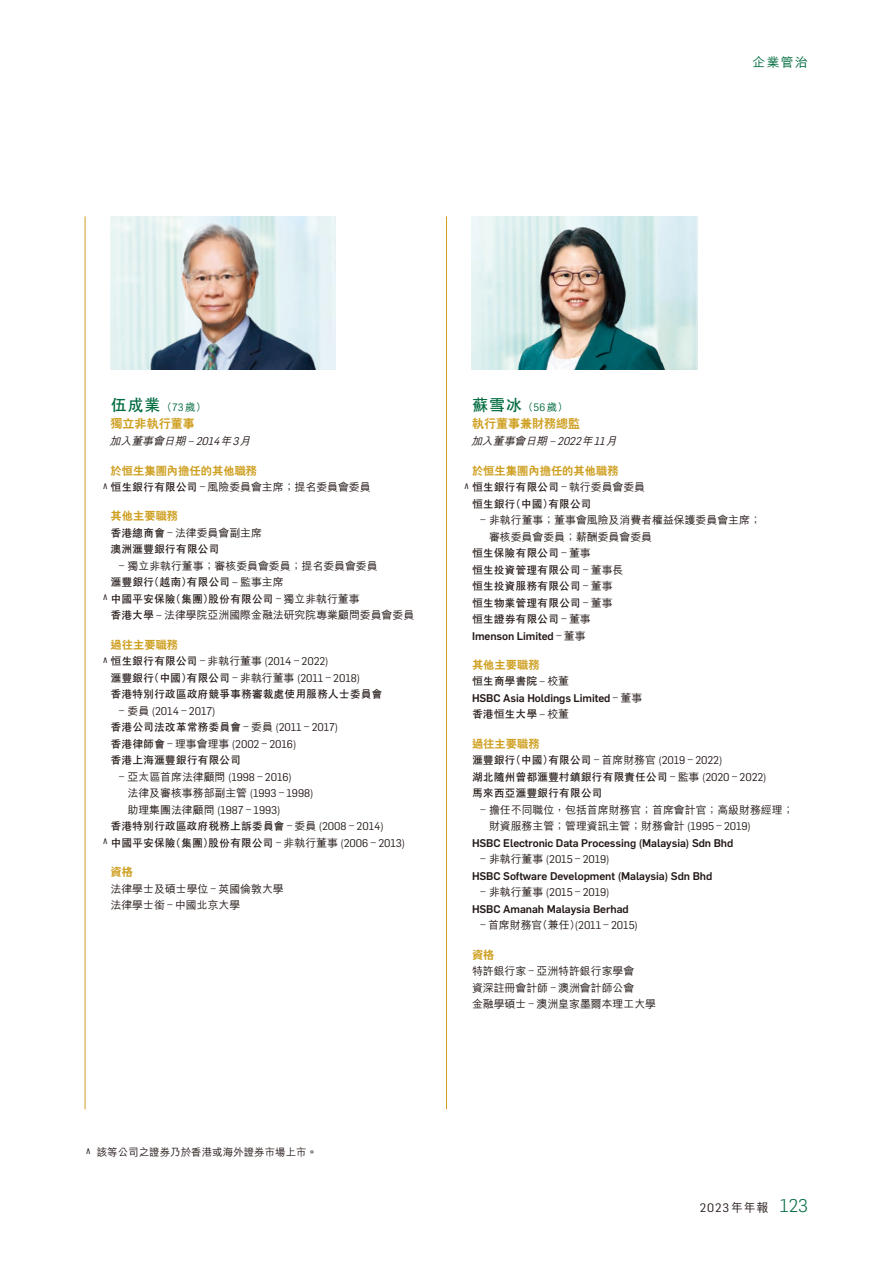
<style>
.page{position:relative;width:893px;height:1263px;background:#fff}
.page>*{position:absolute;margin:0;border:0;box-sizing:border-box;transform-origin:0 0}
.t1{font:700 16.5px "C Hei 2 HK";letter-spacing:.02em;color:#006b3f}
.t2{font:500 12.75px "M Hei HK";color:#006b3f}
.t3{font:800 12px "C Hei 2 HK";letter-spacing:.005em;color:#ce9f20}
.t4{font:12px "Flama";color:#231916}
.t5{font:800 11.25px "C Hei 2 HK";letter-spacing:.005em;color:#ce9f20}
.t6{font:700 10.95px/16.5px "C Hei 2 HK";letter-spacing:-.005em;color:#231916}
.t7{font:500 10.95px/16.5px "M Hei HK";letter-spacing:-.005em;color:#231916}
.t8{font:500 10.95px/16.5px "Flama";letter-spacing:-.005em;color:#231916}
.t9{font:10.95px "Flama";letter-spacing:-.005em;color:#231916}
.t10{font:italic 500 10.95px "M Hei HK";color:#231916}
.t11{font:500 10.5px "M Hei HK";color:#231916}
.s1{font-family:"M Hei HK";font-weight:500;font-size:10.5px}
.s2{font-family:"Flama";font-weight:400;font-size:10.5px}
.s3{font-family:"Flama";font-weight:400}
.s4{font-family:"Flama";font-weight:400;font-size:12.75px}
.s5{font-family:"C Hei 2 HK";font-weight:700}
.s6{font-family:"M Hei HK";font-weight:500}
.s7{font-size:12.75px}
.s8{font-weight:400}
.s9{font-family:"M Hei HK"}
.s10{font-weight:300;font-size:18px;color:#006b3f}
</style>
<div class="page">
<hr style="left:85px;top:216px;width:1px;height:893px;background:#ce9f20">
<hr style="left:446px;top:216px;width:1px;height:893px;background:#ce9f20">
<img style="left:111px;top:216px;width:225px;height:153px">
<img style="left:472px;top:216px;width:225px;height:153px">
<p class="t2" style="left:752px;top:53px;width:57px">企業管治</p>
<h1 class="t1" style="left:111px;top:397px;width:97px">伍成業<span class="s1">（</span><span class="s2">73</span><span class="s1">歲）</span></h1>
<p class="t3" style="left:111px;top:418px;width:86px">獨立非執行董事</p>
<p class="t10" style="left:110px;top:433px;width:146px">加入董事會日期 <span class="s3">–2014</span>年<span class="s3">3</span>月</p>
<p class="t5" style="left:111px;top:465px;width:148px">於恒生集團內擔任的其他職務</p>
<p class="t7" style="left:102px;top:478px;width:270px"><span class="s4">^</span> <span class="s5">恒生銀行有限公司</span> <span class="s3">–</span> 風險委員會主席；提名委員會委員</p>
<p class="t5" style="left:111px;top:511px;width:69px">其他主要職務</p>
<p class="t7" style="left:111px;top:524px;width:153px"><span class="s5">香港總商會</span> <span class="s3">–</span> 法律委員會副主席</p>
<p class="t6" style="left:111px;top:541px;width:110px">澳洲滙豐銀行有限公司</p>
<p class="t7" style="left:119px;top:557px;width:260px"><span class="s3">–</span> 獨立非執行董事；審核委員會委員；提名委員會委員</p>
<p class="t6" style="left:102px;top:574px;width:259px;text-indent:9px">滙豐銀行（越南）有限公司 <span class="s3">–</span> <span class="s6">監事主席<br></span><span class="s4">^</span> 中國平安保險（集團）股份有限公司 <span class="s3">–</span> <span class="s6">獨立非執行董事</span></p>
<p class="t7" style="left:111px;top:606px;width:305px"><span class="s5">香港大學</span> <span class="s3">–</span> 法律學院亞洲國際金融法研究院專業顧問委員會委員</p>
<p class="t5" style="left:111px;top:639px;width:69px">過往主要職務</p>
<p class="t9" style="left:102px;top:654px;width:228px"><span class="s7">^</span> <span class="s5">恒生銀行有限公司</span> – <span class="s6">非執行董事</span> (2014 – 2022)</p>
<p class="t6" style="left:111px;top:669px;width:273px">滙豐銀行（中國）有限公司 <span class="s3">–</span> <span class="s6">非執行董事</span> <span class="s3">(2011 – 2018)<br></span>香港特別行政區政府競爭事務審裁處使用服務人士委員會</p>
<p class="t9" style="left:119px;top:703px;width:98px">– <span class="s6">委員</span> (2014 – 2017)</p>
<p class="t6" style="left:111px;top:719px;width:229px">香港公司法改革常務委員會 <span class="s3">–</span> <span class="s6">委員</span> <span class="s3">(2011 – 2017)</span></p>
<p class="t9" style="left:111px;top:736px;width:187px"><span class="s5">香港律師會</span> – <span class="s6">理事會理事</span> (2002 – 2016)</p>
<p class="t6" style="left:111px;top:752px;width:132px">香港上海滙豐銀行有限公司</p>
<p class="t9" style="left:119px;top:769px;width:174px">– <span class="s6">亞太區首席法律顧問</span> (1998 – 2016)</p>
<p class="t7" style="left:128px;top:784px;width:187px">法律及審核事務部副主管 <span class="s3">(1993 – 1998)</span></p>
<p class="t9" style="left:128px;top:802px;width:154px"><span class="s6">助理集團法律顧問</span> (1987 – 1993)</p>
<p class="t6" style="left:102px;top:818px;width:305px;text-indent:9px">香港特別行政區政府稅務上訴委員會 <span class="s3">–</span> <span class="s6">委員</span> <span class="s3">(2008 – 2014)<br></span><span class="s4">^</span> 中國平安保險（集團）股份有限公司 <span class="s3">–</span> <span class="s6">非執行董事</span> <span class="s3">(2006 – 2013)</span></p>
<p class="t5" style="left:111px;top:866px;width:24px">資格</p>
<p class="t7" style="left:111px;top:879px;width:175px">法律學士及碩士學位 <span class="s3">–</span> 英國倫敦大學法律學士銜 <span class="s3">–</span> 中國北京大學</p>
<h1 class="t1" style="left:472px;top:397px;width:97px">蘇雪冰<span class="s1">（</span><span class="s2">56</span><span class="s1">歲）</span></h1>
<p class="t3" style="left:472px;top:418px;width:110px">執行董事兼財務總監</p>
<p class="t10" style="left:471px;top:433px;width:150px">加入董事會日期 <span class="s3">–2022</span>年<span class="s3">11</span>月</p>
<p class="t5" style="left:472px;top:465px;width:148px">於恒生集團內擔任的其他職務</p>
<p class="t6" style="left:472px;top:479px;width:175px;text-indent:-9px"><span class="s4">^</span> 恒生銀行有限公司 <span class="s3">–</span> <span class="s6">執行委員會委員</span>恒生銀行（中國）有限公司</p>
<p class="t7" style="left:489px;top:511px;width:273px;text-indent:-8px"><span class="s3">–</span> 非執行董事；董事會風險及消費者權益保護委員會主席；審核委員會委員；薪酬委員會委員</p>
<p class="t6" style="left:472px;top:545px;width:153px">恒生保險有限公司 <span class="s3">–</span> <span class="s6">董事<br></span>恒生投資管理有限公司 <span class="s3">–</span> <span class="s6">董事長</span>恒生投資服務有限公司 <span class="s3">–</span> <span class="s6">董事</span>恒生物業管理有限公司 <span class="s3">–</span> <span class="s6">董事</span>恒生證券有限公司 <span class="s3">–</span> <span class="s6">董事</span></p>
<p class="t8" style="left:472px;top:627px;width:115px">Imenson Limited <span class="s8">–</span> <span class="s9">董事</span></p>
<p class="t5" style="left:472px;top:659px;width:69px">其他主要職務</p>
<p class="t6" style="left:472px;top:673px;width:99px">恒生商學書院 <span class="s3">–</span> <span class="s6">校董</span></p>
<p class="t8" style="left:472px;top:689px;width:172px">HSBC Asia Holdings Limited <span class="s8">–</span> <span class="s9">董事</span></p>
<p class="t6" style="left:472px;top:706px;width:99px">香港恒生大學 <span class="s3">–</span> <span class="s6">校董</span></p>
<p class="t5" style="left:472px;top:738px;width:69px">過往主要職務</p>
<p class="t6" style="left:472px;top:752px;width:296px">滙豐銀行（中國）有限公司 <span class="s3">–</span> <span class="s6">首席財務官</span> <span class="s3">(2019 – 2022)<br></span>湖北隨州曾都滙豐村鎮銀行有限責任公司 <span class="s3">–</span> <span class="s6">監事</span> <span class="s3">(2020 – 2022)</span>馬來西亞滙豐銀行有限公司</p>
<p class="t7" style="left:489px;top:800px;width:306px;text-indent:-8px"><span class="s3">–</span> 擔任不同職位，包括首席財務官；首席會計官；高級財務經理；財資服務主管；管理資訊主管；財務會計 <span class="s3">(1995 – 2019)</span></p>
<p class="t8" style="left:472px;top:834px;width:263px">HSBC Electronic Data Processing (Malaysia) Sdn Bhd</p>
<p class="t8" style="left:472px;top:850px;width:242px;text-indent:9px"><span class="s8">–</span> <span class="s9">非執行董事</span> <span class="s8">(2015 – 2019)<br></span>HSBC Software Development (Malaysia) Sdn Bhd</p>
<p class="t8" style="left:472px;top:883px;width:158px;text-indent:9px"><span class="s8">–</span> <span class="s9">非執行董事</span> <span class="s8">(2015 – 2019)<br></span>HSBC Amanah Malaysia Berhad</p>
<p class="t9" style="left:480px;top:918px;width:159px">– <span class="s6">首席財務官（兼任）</span>(2011 – 2015)</p>
<p class="t5" style="left:472px;top:949px;width:24px">資格</p>
<p class="t7" style="left:472px;top:962px;width:186px">特許銀行家 <span class="s3">–</span> 亞洲特許銀行家學會<br>資深註冊會計師 <span class="s3">–</span> 澳洲會計師公會<br>金融學碩士 <span class="s3">–</span> 澳洲皇家墨爾本理工大學</p>
<p class="t11" style="left:85px;top:1145px;width:234px"><span class="s4">^</span> 該等公司之證券乃於香港或海外證券市場上市。</p>
<p class="t4" style="left:700px;top:1199px;width:109px">2023<span class="s6">年年報</span> <span class="s10">123</span></p>
</div>
